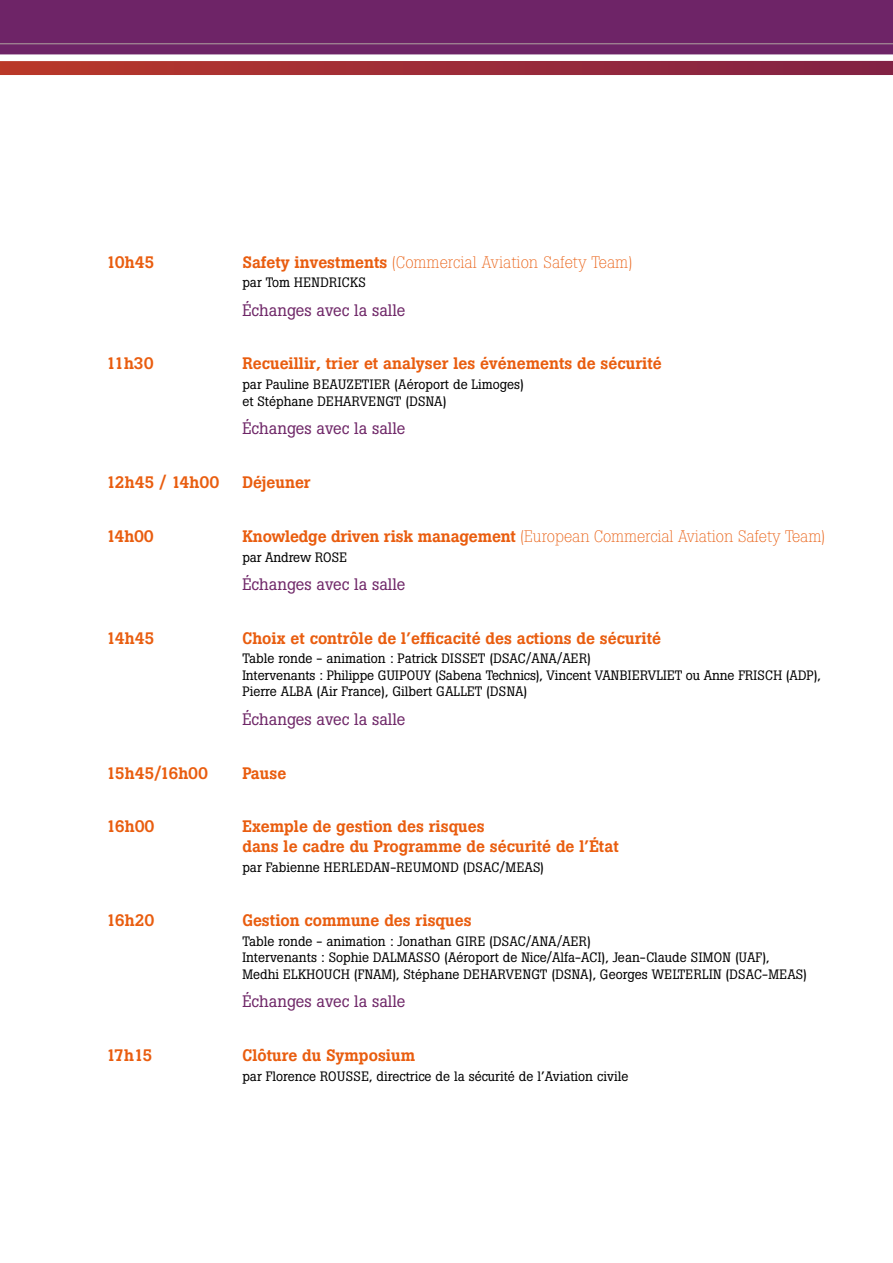
<style>
.page{position:relative;width:893px;height:1263px;background:#fff}
.page>*{position:absolute;margin:0;border:0;box-sizing:border-box;transform-origin:0 0}
.t1{font:500 16.5px/19.8px "Boton";color:#e95d0f}
.t2{font:300 16.5px "Boton";letter-spacing:-.01em;color:#e95d0f}
.t3{font:16.5px "Boton";color:#6f2768}
.t4{font:13.5px/16.5px "Boton";color:#000}
.t5{font:13.5px "Boton";letter-spacing:.02em;color:#000}
.s1{font-weight:500}
</style>
<div class="page">
<div style="left:0;top:0;width:893px;height:43px;background:#6e2467"></div>
<svg style="left:0;top:43px;width:893px;height:32px"></svg>
<p class="t1" style="left:106px;top:252px;width:50px">10h45</p>
<p class="t2" style="left:242px;top:252px;width:391px"><span class="s1">Safety investments</span> (Commercial Aviation Safety Team)</p>
<p class="t5" style="left:242px;top:274px;width:125px">par Tom HENDRICKS</p>
<p class="t3" style="left:242px;top:300px;width:165px">Échanges avec la salle</p>
<p class="t1" style="left:106px;top:354px;width:49px">11h30</p>
<p class="t1" style="left:242px;top:354px;width:421px">Recueillir, trier et analyser les événements de sécurité</p>
<p class="t4" style="left:242px;top:376px;width:283px">par Pauline BEAUZETIER (Aéroport de Limoges) et Stéphane DEHARVENGT (DSNA)</p>
<p class="t3" style="left:242px;top:418px;width:165px">Échanges avec la salle</p>
<p class="t1" style="left:106px;top:472px;width:115px">12h45 / 14h00</p>
<p class="t1" style="left:242px;top:472px;width:70px">Déjeuner</p>
<p class="t1" style="left:106px;top:526px;width:49px">14h00</p>
<p class="t2" style="left:242px;top:526px;width:584px"><span class="s1">Knowledge driven risk management</span> (European Commercial Aviation Safety Team)</p>
<p class="t4" style="left:242px;top:548px;width:106px">par Andrew ROSE</p>
<p class="t3" style="left:242px;top:574px;width:165px">Échanges avec la salle</p>
<p class="t1" style="left:106px;top:628px;width:50px">14h45</p>
<p class="t1" style="left:242px;top:628px;width:420px">Choix et contrôle de l’efficacité des actions de sécurité</p>
<p class="t4" style="left:242px;top:650px;width:580px">Table ronde - animation : Patrick DISSET (DSAC/ANA/AER)<br>Intervenants : Philippe GUIPOUY (Sabena Technics), Vincent VANBIERVLIET ou Anne FRISCH (ADP),<br>Pierre ALBA (Air France), Gilbert GALLET (DSNA)</p>
<p class="t3" style="left:242px;top:709px;width:165px">Échanges avec la salle</p>
<p class="t1" style="left:106px;top:763px;width:103px">15h45/16h00</p>
<p class="t1" style="left:242px;top:763px;width:46px">Pause</p>
<p class="t1" style="left:106px;top:817px;width:50px">16h00</p>
<p class="t1" style="left:242px;top:817px;width:378px">Exemple de gestion des risques<br>dans le cadre du Programme de sécurité de l’État</p>
<p class="t4" style="left:242px;top:859px;width:303px">par Fabienne HERLEDAN-REUMOND (DSAC/MEAS)</p>
<p class="t1" style="left:106px;top:910px;width:50px">16h20</p>
<p class="t1" style="left:242px;top:910px;width:231px">Gestion commune des risques</p>
<p class="t4" style="left:242px;top:933px;width:566px">Table ronde - animation : Jonathan GIRE (DSAC/ANA/AER)<br>Intervenants : Sophie DALMASSO (Aéroport de Nice/Alfa-ACI), Jean-Claude SIMON (UAF),<br>Medhi ELKHOUCH (FNAM), Stéphane DEHARVENGT (DSNA), Georges WELTERLIN (DSAC-MEAS)</p>
<p class="t3" style="left:242px;top:991px;width:165px">Échanges avec la salle</p>
<p class="t1" style="left:106px;top:1045px;width:48px">17h15</p>
<p class="t1" style="left:242px;top:1045px;width:174px">Clôture du Symposium</p>
<p class="t4" style="left:242px;top:1067px;width:388px">par Florence ROUSSE, directrice de la sécurité de l’Aviation civile</p>
</div>
